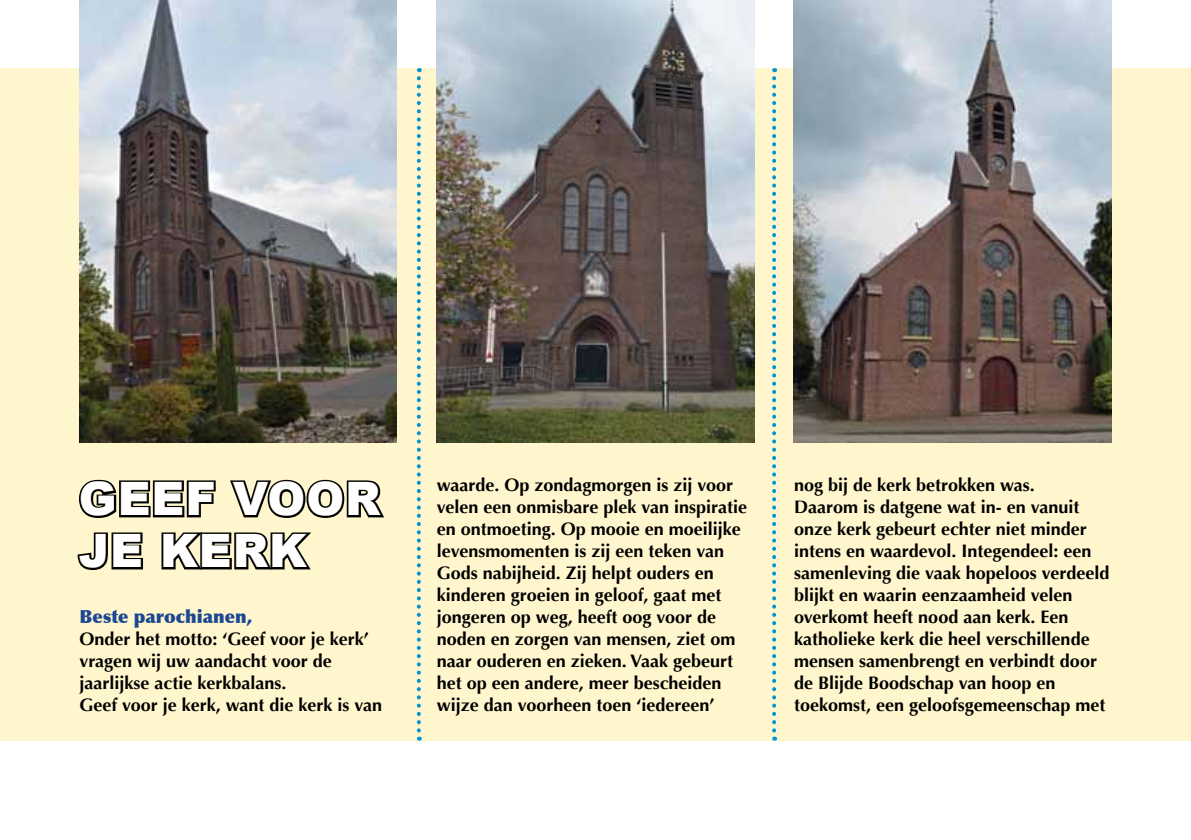
<style>
.page{position:relative;width:1191px;height:840px;background:#fff}
.page>*{position:absolute;margin:0;border:0;box-sizing:border-box;transform-origin:0 0}
.t1{font:900 46px/52px "Arial";letter-spacing:.02em;color:#fff}
.t2{font:700 18px/22px "Optima";color:#000}
.t3{font:900 18px "Optima";color:#1c4792}
</style>
<div class="page">
<div style="left:0;top:68px;width:1191px;height:672px;background:#fff6cd"></div>
<img style="left:79px;top:0;width:318px;height:442px">
<img style="left:437px;top:0;width:317px;height:442px">
<img style="left:794px;top:0;width:317px;height:442px">
<svg style="left:772px;top:78px;width:4px;height:662px"></svg>
<svg style="left:417px;top:78px;width:4px;height:662px"></svg>
<svg style="left:79px;top:479px;width:137px;height:39px"></svg>
<svg style="left:230px;top:479px;width:154px;height:39px"></svg>
<svg style="left:77px;top:532px;width:66px;height:38px"></svg>
<svg style="left:161px;top:532px;width:150px;height:38px"></svg>
<h1 class="t1" style="left:79px;top:473px;width:303px">GEEF VOOR<br>JE KERK</h1>
<p class="t3" style="left:79px;top:605px;width:174px">Beste parochianen,</p>
<p class="t2" style="left:79px;top:627px;width:304px">Onder het motto: ‘Geef voor je kerk’ vragen wij uw aandacht voor de jaarlijkse actie kerkbalans.<br>Geef voor je kerk, want die kerk is van</p>
<p class="t2" style="left:437px;top:473px;width:312px">waarde. Op zondagmorgen is zij voor velen een onmisbare plek van inspiratie en ontmoeting. Op mooie en moeilijke levensmomenten is zij een teken van Gods nabijheid. Zij helpt ouders en kinderen groeien in geloof, gaat met jongeren op weg, heeft oog voor de noden en zorgen van mensen, ziet om naar ouderen en zieken. Vaak gebeurt het op een andere, meer bescheiden wijze dan voorheen toen ‘iedereen’</p>
<p class="t2" style="left:794px;top:473px;width:317px">nog bij de kerk betrokken was.<br>Daarom is datgene wat in- en vanuit onze kerk gebeurt echter niet minder intens en waardevol. Integendeel: een samenleving die vaak hopeloos verdeeld blijkt en waarin eenzaamheid velen overkomt heeft nood aan kerk. Een katholieke kerk die heel verschillende mensen samenbrengt en verbindt door de Blijde Boodschap van hoop en toekomst, een geloofsgemeenschap met</p>
</div>
